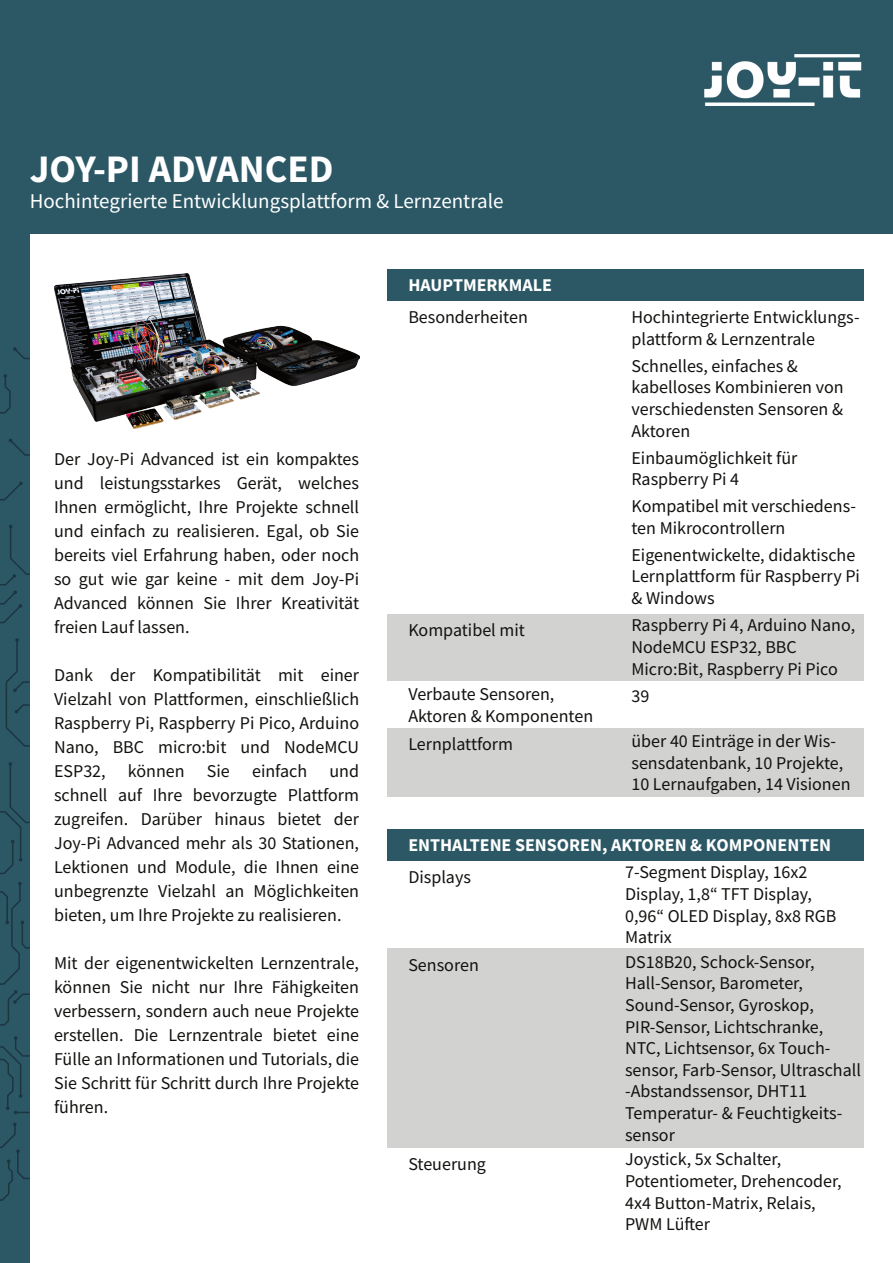
<style>
.page{position:relative;width:893px;height:1263px;background:#fff}
.page>*{position:absolute;margin:0;border:0;box-sizing:border-box;transform-origin:0 0}
.t1{font:700 39px "Source Sans Pro";color:#fff}
.t2{font:21px "Source Sans Pro";color:#fff}
.t3{font:18px/21.6px "Source Sans Pro";color:#11110f}
.t4{font:700 18px "Source Sans Pro";color:#fff}
</style>
<div class="page">
<div style="left:387px;top:949px;width:476px;height:199px;background:#d2d2d1"></div>
<div style="left:387px;top:728px;width:476px;height:69px;background:#d2d2d1"></div>
<div style="left:387px;top:614px;width:476px;height:67px;background:#d2d2d1"></div>
<div style="left:0;top:0;width:893px;height:234px;background:#2c5866"></div>
<img style="left:704px;top:54px;width:158px;height:52px">
<div style="left:0;top:208px;width:30px;height:1055px;background:#2c5866"></div>
<div style="left:387px;top:269px;width:476px;height:32px;background:#2c5866"></div>
<div style="left:387px;top:829px;width:476px;height:32px;background:#2c5866"></div>
<svg style="left:0;top:1122px;width:30px;height:79px"></svg>
<svg style="left:0;top:1036px;width:30px;height:78px"></svg>
<svg style="left:0;top:882px;width:30px;height:144px"></svg>
<svg style="left:0;top:762px;width:30px;height:112px"></svg>
<svg style="left:5px;top:638px;width:25px;height:109px"></svg>
<svg style="left:0;top:525px;width:30px;height:99px"></svg>
<svg style="left:0;top:481px;width:23px;height:20px"></svg>
<svg style="left:9px;top:438px;width:21px;height:18px"></svg>
<svg style="left:0;top:374px;width:11px;height:40px"></svg>
<svg style="left:13px;top:347px;width:17px;height:12px"></svg>
<img style="left:54px;top:274px;width:305px;height:154px">
<p class="t1" style="left:30px;top:143px;width:305px">JOY-PI ADVANCED</p>
<p class="t2" style="left:30px;top:187px;width:475px">Hochintegrierte Entwicklungsplattform &amp; Lernzentrale</p>
<p class="t3" style="left:54px;top:447px;width:307px;line-height:24px;text-align:justify">Der Joy-Pi Advanced ist ein kompaktes und leistungsstarkes Gerät, welches Ihnen ermöglicht, Ihre Projekte schnell und einfach zu realisieren. Egal, ob Sie bereits viel Erfahrung haben, oder noch so gut wie gar keine - mit dem Joy-Pi Advanced können Sie Ihrer Kreativität freien Lauf lassen.</p>
<p class="t3" style="left:54px;top:663px;width:307px;line-height:24px;text-align:justify">Dank der Kompatibilität mit einer Vielzahl von Plattformen, einschließlich Raspberry Pi, Raspberry Pi Pico, Arduino Nano, BBC micro:bit und NodeMCU ESP32, können Sie einfach und schnell auf Ihre bevorzugte Plattform zugreifen. Darüber hinaus bietet der Joy-Pi Advanced mehr als 30 Stationen, Lektionen und Module, die Ihnen eine unbegrenzte Vielzahl an Möglichkeiten bieten, um Ihre Projekte zu realisieren.</p>
<p class="t3" style="left:54px;top:951px;width:307px;line-height:24px;text-align:justify">Mit der eigenentwickelten Lernzentrale, können Sie nicht nur Ihre Fähigkeiten verbessern, sondern auch neue Projekte erstellen. Die Lernzentrale bietet eine Fülle an Informationen und Tutorials, die Sie Schritt für Schritt durch Ihre Projekte führen.</p>
<p class="t4" style="left:408px;top:273px;width:145px">HAUPTMERKMALE</p>
<p class="t3" style="left:408px;top:306px;width:121px">Besonderheiten</p>
<p class="t3" style="left:408px;top:619px;width:118px">Kompatibel mit</p>
<p class="t3" style="left:631px;top:306px;width:230px">Hochintegrierte Entwicklungs&shy;plattform &amp; Lernzentrale</p>
<p class="t3" style="left:631px;top:355px;width:214px">Schnelles, einfaches &amp; kabelloses Kombinieren von verschiedensten Sensoren &amp;<br>Aktoren</p>
<p class="t3" style="left:631px;top:447px;width:168px">Einbaumöglichkeit für<br>Raspberry Pi 4</p>
<p class="t3" style="left:631px;top:495px;width:226px">Kompatibel mit verschiedens&shy;ten Mikrocontrollern</p>
<p class="t3" style="left:631px;top:544px;width:230px">Eigenentwickelte, didaktische<br>Lernplattform für Raspberry Pi &amp; Windows</p>
<p class="t3" style="left:631px;top:615px;width:225px">Raspberry Pi 4, Arduino Nano,</p>
<p class="t3" style="left:631px;top:636px;width:208px">NodeMCU ESP32, BBC<br>Micro:Bit, Raspberry Pi Pico</p>
<p class="t3" style="left:408px;top:683px;width:186px">Verbaute Sensoren,<br>Aktoren &amp; Komponenten</p>
<p class="t3" style="left:631px;top:685px;width:19px">39</p>
<p class="t3" style="left:408px;top:733px;width:106px">Lernplattform</p>
<p class="t3" style="left:631px;top:730px;width:221px">über 40 Einträge in der Wis&shy;sensdatenbank, 10 Projekte,<br>10 Lernaufgaben, 14 Visionen</p>
<p class="t4" style="left:408px;top:833px;width:424px">ENTHALTENE SENSOREN, AKTOREN &amp; KOMPONENTEN</p>
<p class="t3" style="left:408px;top:866px;width:64px">Displays</p>
<p class="t3" style="left:408px;top:954px;width:72px">Sensoren</p>
<p class="t3" style="left:625px;top:861px;width:213px">7-Segment Display, 16x2<br>Display, 1,8“ TFT Display,<br>0,96“ OLED Display, 8x8 RGB<br>Matrix</p>
<p class="t3" style="left:625px;top:951px;width:237px">DS18B20, Schock-Sensor,<br>Hall-Sensor, Barometer,<br>Sound-Sensor, Gyroskop,<br>PIR-Sensor, Lichtschranke,<br>NTC, Lichtsensor, 6x Touch&shy;sensor, Farb-Sensor, Ultraschall -Abstandssensor, DHT11<br>Temperatur- &amp; Feuchtigkeits&shy;sensor</p>
<p class="t3" style="left:408px;top:1153px;width:79px">Steuerung</p>
<p class="t3" style="left:625px;top:1148px;width:218px">Joystick, 5x Schalter,<br>Potentiometer, Drehencoder,<br>4x4 Button-Matrix, Relais,<br>PWM Lüfter</p>
</div>
